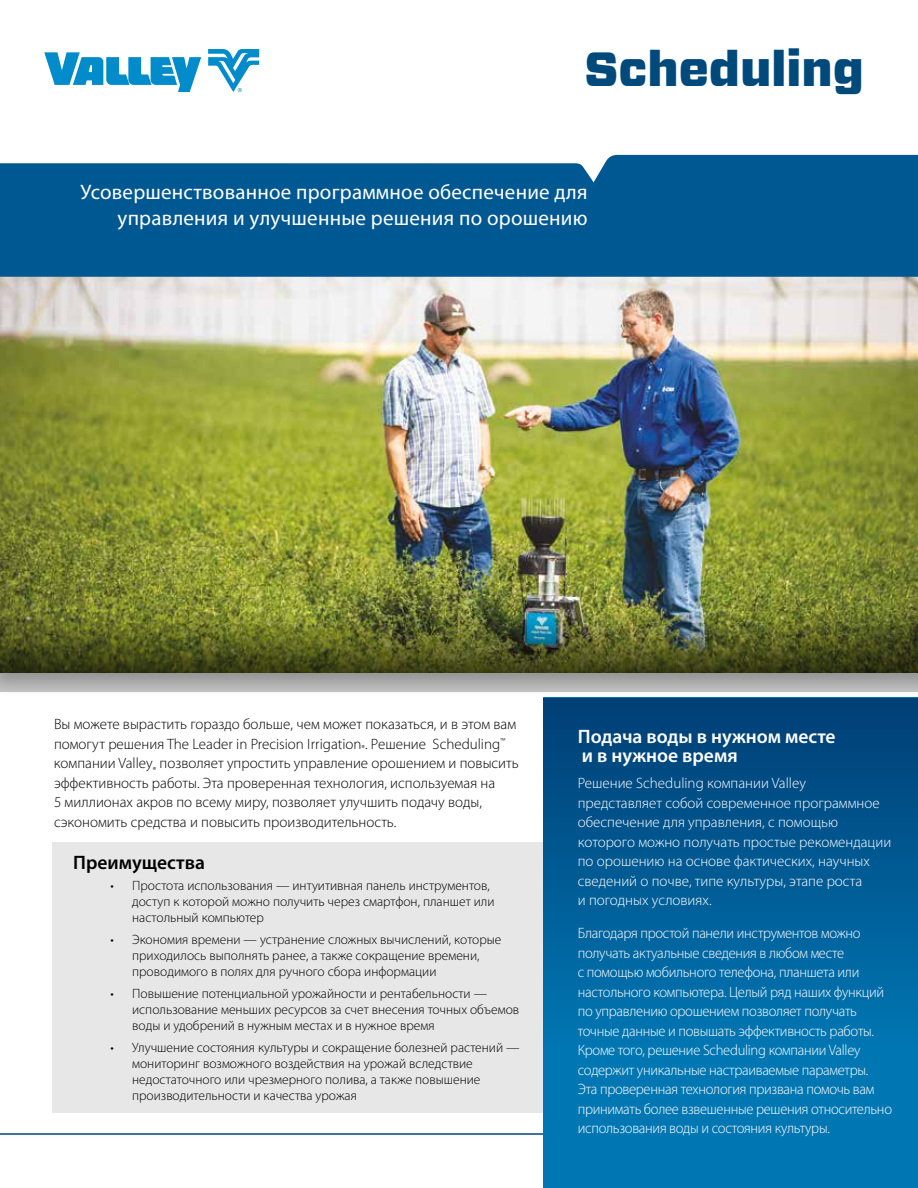
<style>
.page{position:relative;width:918px;height:1188px;background:#fff}
.page>*{position:absolute;margin:0;border:0;box-sizing:border-box;transform-origin:0 0}
.t1{font:900 48px "Forza";color:#00497b}
.t2{font:21px/25.2px "Myriad Pro";letter-spacing:.01em;color:#fff;text-align:right}
.t3{font:600 19.5px/19.5px "Myriad Pro";color:#fff}
.t4{font:600 19.5px "Myriad Pro";color:#000}
.t5{font:300 15px/19.5px "Myriad Pro";letter-spacing:-.02em;color:#fff}
.t6{font:300 15px/19.5px "Myriad Pro";color:#000}
.t7{font:300 15px/19.5px "Myriad Pro";color:#fff}
.t8{font:300 13.5px/16.2px "Myriad Pro";color:#000}
</style>
<div class="page">
<div style="left:0;top:270px;width:918px;height:428px;background:#000;opacity:.26"></div>
<img style="left:0;top:277px;width:918px;height:335px">
<img style="left:0;top:612px;width:918px;height:61px">
<div style="left:0;top:155px;width:918px;height:122px;background:#005892"></div>
<hr style="left:0;top:1133px;width:918px;height:2px;background:#00497b">
<div style="left:53px;top:842px;width:501px;height:270px;background:#e8e7e7"></div>
<div style="left:543px;top:698px;width:375px;height:490px;background:#0077b3"></div>
<div style="left:543px;top:698px;width:375px;height:351px;background:linear-gradient(to bottom,#003f75,#0076b2)"></div>
<svg style="left:208px;top:49px;width:51px;height:43px"></svg>
<svg style="left:44px;top:52px;width:157px;height:40px"></svg>
<h1 class="t1" style="left:585px;top:37px;width:281px">Scheduling</h1>
<h2 class="t2" style="left:81px;top:179px;width:508px">Усовершенствованное программное обеспечение для управления и улучшенные решения по орошению</h2>
<p class="t6" style="left:54px;top:715px;width:466px">Вы можете вырастить гораздо больше, чем может показаться, и в этом вам помогут решения The Leader in Precision Irrigation<sub>®</sub>. Решение Scheduling<sup>™ </sup>компании Valley<sub>®</sub> позволяет упростить управление орошением и повысить эффективность работы. Эта проверенная технология, используемая на<br>5 миллионах акров по всему миру, позволяет улучшить подачу воды, сэкономить средства и повысить производительность.</p>
<h3 class="t3" style="left:578px;top:726px;width:259px">Подача воды в нужном месте и в нужное время</h3>
<p class="t7" style="left:578px;top:774px;width:315px">Решение Scheduling компании Valley представляет собой современное программное обеспечение для управления, с помощью которого можно получать простые рекомендации по орошению на основе фактических, научных сведений о почве, типе культуры, этапе роста<br>и погодных условиях.</p>
<p class="t5" style="left:578px;top:924px;width:316px">Благодаря простой панели инструментов можно получать актуальные сведения в любом месте<br>с помощью мобильного телефона, планшета или настольного компьютера. Целый ряд наших функций по управлению орошением позволяет получать точные данные и повышать эффективность работы.<br>Кроме того, решение Scheduling компании Valley содержит уникальные настраиваемые параметры.<br>Эта проверенная технология призвана помочь вам принимать более взвешенные решения относительно использования воды и состояния культуры.</p>
<h3 class="t4" style="left:73px;top:850px;width:133px">Преимущества</h3>
<p class="t8" style="left:132px;top:877px;width:364px;text-indent:-22px">• Простота использования — интуитивная панель инструментов, доступ к которой можно получить через смартфон, планшет или настольный компьютер</p>
<p class="t8" style="left:132px;top:931px;width:371px;text-indent:-22px">• Экономия времени — устранение сложных вычислений, которые приходилось выполнять ранее, а также сокращение времени, проводимого в полях для ручного сбора информации</p>
<p class="t8" style="left:132px;top:985px;width:389px;text-indent:-22px">• Повышение потенциальной урожайности и рентабельности — использование меньших ресурсов за счет внесения точных объемов воды и удобрений в нужным местах и в нужное время</p>
<p class="t8" style="left:132px;top:1039px;width:389px;text-indent:-22px">• Улучшение состояния культуры и сокращение болезней растений — мониторинг возможного воздействия на урожай вследствие недостаточного или чрезмерного полива, а также повышение производительности и качества урожая</p>
</div>
